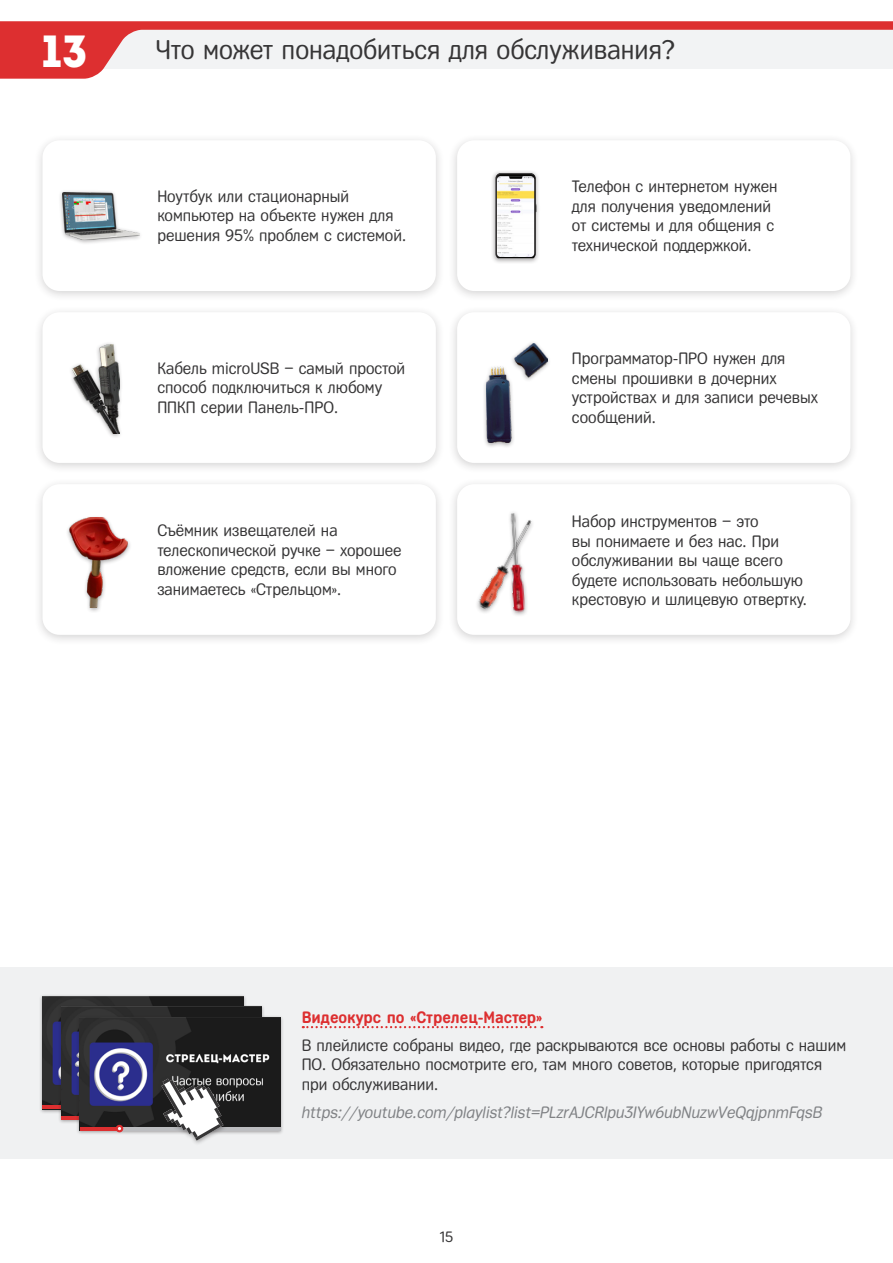
<style>
.page{position:relative;width:893px;height:1263px;background:#fff}
.page>*{position:absolute;margin:0;border:0;box-sizing:border-box;transform-origin:0 0}
.номер_раздела{font:45px "Intro";color:#fff}
.t1{font:27px "Fregat";color:#363536}
.Текст_по_левому_краю{font:16.5px/19.5px "Fregat";color:#363536}
.qr_текст_ссылки{font:italic 16.5px "Fregat";color:#808285}
.qr_название_экран{font:700 16.5px "Fregat";color:#dd2f30}
.t2{font:15px "Fregat";color:#363536}
</style>
<div class="page">
<svg style="left:0;top:21px;width:893px;height:58px;fill:#f2f3f4"></svg>
<div style="left:34px;top:305px;width:411px;height:169px;background:#231f20;opacity:.2"></div>
<div style="left:43px;top:312px;width:393px;height:151px;background:#fff;border-radius:17px"></div>
<div style="left:34px;top:133px;width:411px;height:169px;background:#231f20;opacity:.2"></div>
<div style="left:43px;top:140px;width:393px;height:151px;background:#fff;border-radius:17px"></div>
<div style="left:448px;top:305px;width:412px;height:169px;background:#231f20;opacity:.2"></div>
<div style="left:457px;top:312px;width:393px;height:151px;background:#fff;border-radius:17px"></div>
<div style="left:34px;top:477px;width:411px;height:169px;background:#231f20;opacity:.2"></div>
<div style="left:43px;top:484px;width:393px;height:151px;background:#fff;border-radius:17px"></div>
<div style="left:448px;top:133px;width:412px;height:169px;background:#231f20;opacity:.2"></div>
<div style="left:457px;top:140px;width:393px;height:151px;background:#fff;border-radius:17px"></div>
<div style="left:448px;top:477px;width:412px;height:169px;background:#231f20;opacity:.2"></div>
<div style="left:457px;top:484px;width:393px;height:151px;background:#fff;border-radius:17px"></div>
<div style="left:491px;top:170px;width:50px;height:94px;background:#231f20;opacity:.4"></div>
<svg style="left:495px;top:173px;width:41px;height:85px"></svg>
<div style="left:58px;top:189px;width:86px;height:56px;background:#231f20;opacity:.4"></div>
<img style="left:63px;top:192px;width:76px;height:47px">
<div style="left:69px;top:341px;width:55px;height:98px;background:#231f20;opacity:.4"></div>
<img style="left:72px;top:345px;width:47px;height:88px">
<div style="left:482px;top:340px;width:69px;height:108px;background:#231f20;opacity:.4"></div>
<img style="left:487px;top:343px;width:60px;height:100px">
<div style="left:65px;top:515px;width:67px;height:98px;background:#231f20;opacity:.4"></div>
<img style="left:70px;top:518px;width:58px;height:89px">
<div style="left:475px;top:518px;width:60px;height:96px;background:#231f20;opacity:.4"></div>
<img style="left:477px;top:518px;width:58px;height:93px">
<div style="left:507px;top:510px;width:22px;height:107px;background:#231f20;opacity:.4"></div>
<img style="left:507px;top:512px;width:18px;height:100px">
<div style="left:0;top:967px;width:893px;height:192px;background:#f0f1f2"></div>
<div style="left:39px;top:994px;width:208px;height:120px;background:#231f20;opacity:.4"></div>
<img style="left:43px;top:996px;width:200px;height:109px">
<hr style="left:43px;top:1105px;width:39px;height:4px;background:#dd2f30">
<div style="left:58px;top:1004px;width:207px;height:120px;background:#231f20;opacity:.4"></div>
<img style="left:61px;top:1007px;width:201px;height:109px">
<hr style="left:61px;top:1116px;width:40px;height:4px;background:#dd2f30">
<div style="left:76px;top:1015px;width:208px;height:120px;background:#231f20;opacity:.4"></div>
<img style="left:80px;top:1017px;width:200px;height:110px">
<hr style="left:80px;top:1127px;width:200px;height:3px;background:#bcbdc0">
<hr style="left:80px;top:1127px;width:39px;height:3px;background:#dd2f30">
<div style="left:116px;top:1125px;width:7px;height:7px;border:2px solid #dd2f30;border-radius:50%"></div>
<svg style="left:303px;top:1026px;width:239px;height:2px"></svg>
<div style="left:157px;top:1076px;width:71px;height:70px;background:#231f20;opacity:.4"></div>
<svg style="left:161px;top:1078px;width:62px;height:63px"></svg>
<p class="номер_раздела" style="left:43px;top:24px;width:46px">13</p>
<p class="t1" style="left:156px;top:35px;width:520px">Что может понадобиться для обслуживания?</p>
<p class="Текст_по_левому_краю" style="left:157px;top:186px;width:250px">Ноутбук или стационарный компьютер на объекте нужен для решения 95% проблем с системой.</p>
<p class="Текст_по_левому_краю" style="left:157px;top:358px;width:249px">Кабель microUSB – самый простой способ подключиться к любому<br>ППКП серии Панель-ПРО.</p>
<p class="Текст_по_левому_краю" style="left:157px;top:521px;width:246px">Съёмник извещателей на телескопической ручке – хорошее вложение средств, если вы много занимаетесь «Стрельцом».</p>
<p class="Текст_по_левому_краю" style="left:572px;top:177px;width:207px">Телефон с интернетом нужен для получения уведомлений от системы и для общения с технической поддержкой.</p>
<p class="Текст_по_левому_краю" style="left:572px;top:349px;width:248px">Программатор-ПРО нужен для смены прошивки в дочерних устройствах и для записи речевых сообщений.</p>
<p class="Текст_по_левому_краю" style="left:572px;top:512px;width:236px">Набор инструментов – это<br>вы понимаете и без нас. При обслуживании вы чаще всего будете использовать небольшую крестовую и шлицевую отвертку.</p>
<p class="qr_название_экран" style="left:302px;top:1008px;width:242px">Видеокурс по «Стрелец-Мастер»</p>
<p class="Текст_по_левому_краю" style="left:302px;top:1035px;width:546px">В плейлисте собраны видео, где раскрываются все основы работы с нашим<br>ПО. Обязательно посмотрите его, там много советов, которые пригодятся при обслуживании.</p>
<p class="qr_текст_ссылки" style="left:302px;top:1103px;width:522px">https://youtube.com/playlist?list=PLzrAJCRlpu3IYw6ubNuzwVeQqjpnmFqsB</p>
<p class="t2" style="left:440px;top:1228px;width:15px">15</p>
</div>
